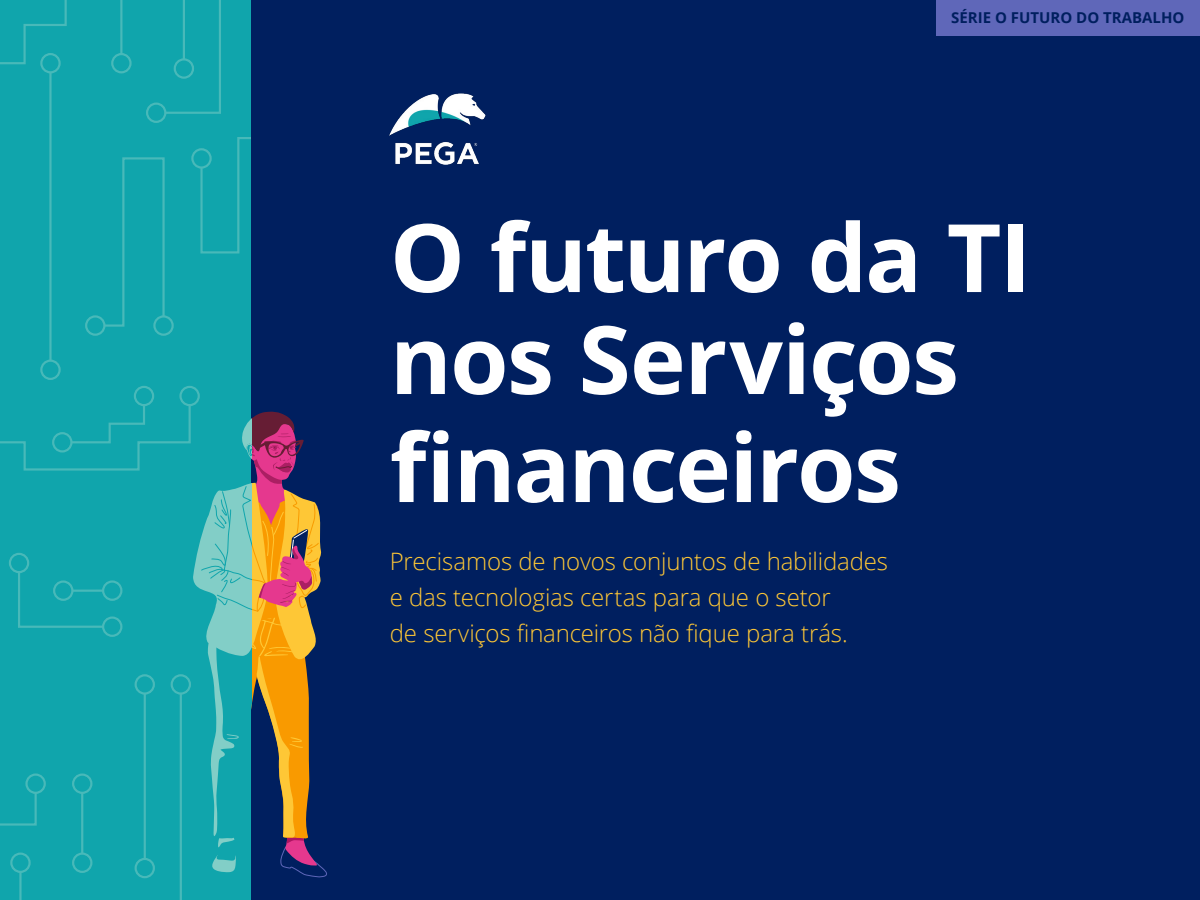
<style>
.page{position:relative;width:1200px;height:900px;background:#fff}
.page>*{position:absolute;margin:0;border:0;box-sizing:border-box;transform-origin:0 0}
.t1{font:700 94.5px/105px "Open Sans";letter-spacing:-.02em;color:#fff}
.t2{font:300 24px/36px "Open Sans";letter-spacing:-.005em;color:#ffc836}
.t3{font:700 15px "Open Sans";color:#001f5f}
</style>
<div class="page">
<div style="left:0;top:0;width:251px;height:900px;background:#10a5ac"></div>
<div style="left:111px;top:53px;width:21px;height:20px;border:2px solid #82cec7;border-radius:50%"></div>
<hr style="left:120px;top:0;width:2px;height:54px;background:#82cec7">
<div style="left:191px;top:148px;width:21px;height:21px;border:2px solid #82cec7;border-radius:50%"></div>
<div style="left:153px;top:315px;width:21px;height:21px;border:2px solid #82cec7;border-radius:50%"></div>
<div style="left:85px;top:315px;width:20px;height:21px;border:2px solid #82cec7;border-radius:50%"></div>
<svg style="left:199px;top:137px;width:52px;height:117px"></svg>
<svg style="left:102px;top:157px;width:64px;height:171px"></svg>
<div style="left:40px;top:360px;width:21px;height:20px;border:2px solid #82cec7;border-radius:50%"></div>
<div style="left:40px;top:53px;width:21px;height:20px;border:2px solid #82cec7;border-radius:50%"></div>
<hr style="left:49px;top:72px;width:3px;height:289px;background:#82cec7">
<div style="left:179px;top:386px;width:21px;height:20px;border:2px solid #82cec7;border-radius:50%"></div>
<div style="left:134px;top:386px;width:20px;height:20px;border:2px solid #82cec7;border-radius:50%"></div>
<div style="left:146px;top:103px;width:20px;height:20px;border:2px solid #82cec7;border-radius:50%"></div>
<svg style="left:163px;top:0;width:58px;height:115px"></svg>
<svg style="left:0;top:0;width:67px;height:65px"></svg>
<div style="left:251px;top:0;width:949px;height:900px;background:#001f5f"></div>
<svg style="left:0;top:403px;width:327px;height:497px"></svg>
<div style="left:937px;top:0;width:263px;height:36px;background:#5f67b9"></div>
<img style="left:389px;top:93px;width:97px;height:72px">
<p class="t3" style="left:951px;top:7px;width:235px">SÉRIE O FUTURO DO TRABALHO</p>
<h1 class="t1" style="left:390px;top:203px;width:643px">O futuro da TI nos Serviços financeiros</h1>
<p class="t2" style="left:390px;top:542px;width:500px">Precisamos de novos conjuntos de habilidades e das tecnologias certas para que o setor<br>de serviços financeiros não fique para trás.</p>
</div>
